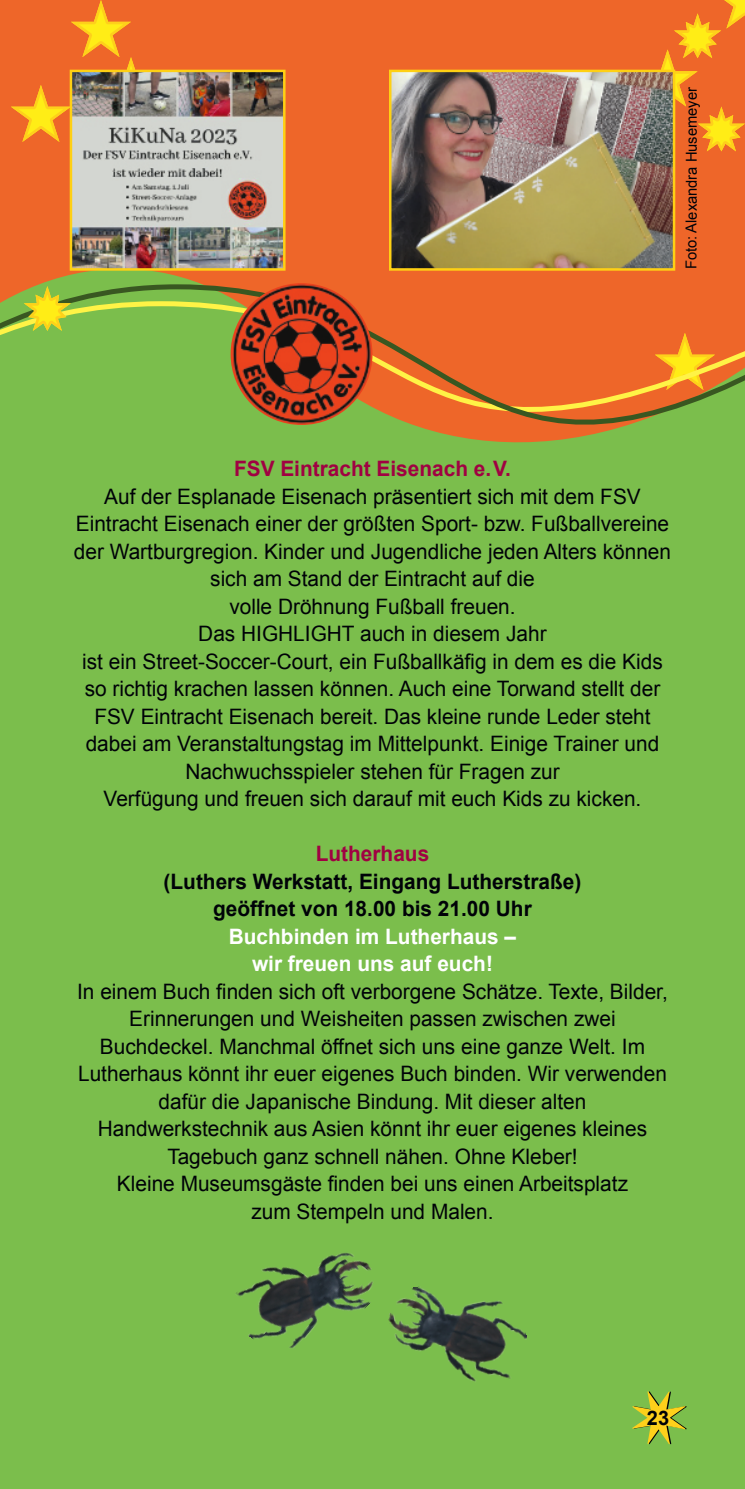
<style>
.page{position:relative;width:745px;height:1489px;background:#fff}
.page>*{position:absolute;margin:0;border:0;box-sizing:border-box;transform-origin:0 0}
.t1{font:21.25px/27.5px "Arial";color:#000208;text-align:center}
.t2{font:700 21.25px/27.5px "Arial";color:#000208;text-align:center}
.t3{font:700 21.25px/27.5px "Arial";color:#fff;text-align:center}
.t4{font:700 21.25px "Arial";color:#a00142}
.t5{font:700 20px "Arial";color:#000208}
.t6{font:15px "Arial";color:#000208}
</style>
<div class="page">
<div style="left:0;top:0;width:744px;height:1488px;background:#7bbe4c"></div>
<div style="left:1px;top:0;width:743px;height:224px;background:#ee6629"></div>
<svg style="left:632px;top:1391px;width:54px;height:52px"></svg>
<svg style="left:1px;top:224px;width:743px;height:219px"></svg>
<svg style="left:11px;top:0;width:150px;height:151px"></svg>
<svg style="left:24px;top:286px;width:47px;height:45px"></svg>
<svg style="left:637px;top:0;width:107px;height:151px"></svg>
<svg style="left:0;top:0;width:1px;height:335px"></svg>
<img style="left:230px;top:283px;width:142px;height:142px">
<img style="left:73px;top:73px;width:209px;height:195px">
<div style="left:70px;top:70px;width:215px;height:201px;border:2px solid #fed014"></div>
<img style="left:392px;top:73px;width:279px;height:195px">
<div style="left:389px;top:70px;width:285px;height:201px;border:2px solid #fed014"></div>
<img style="left:235px;top:1252px;width:138px;height:96px">
<img style="left:388px;top:1286px;width:139px;height:96px">
<p class="t6" style="left:685px;top:269px;width:184px;rotate:-90deg">Foto: Alexandra Husemeyer</p>
<p class="t4" style="left:234px;top:460px;width:278px">FSV Eintracht Eisenach e.V.</p>
<p class="t1" style="left:74px;top:484px;width:598px">Auf der Esplanade Eisenach präsentiert sich mit dem FSV Eintracht Eisenach einer der größten Sport- bzw. Fußballvereine der Wartburgregion. Kinder und Jugendliche jeden Alters können sich am Stand der Eintracht auf die<br>volle Dröhnung Fußball freuen.<br>Das HIGHLIGHT auch in diesem Jahr<br>ist ein Street-Soccer-Court, ein Fußballkäfig in dem es die Kids so richtig krachen lassen können. Auch eine Torwand stellt der FSV Eintracht Eisenach bereit. Das kleine runde Leder steht dabei am Veranstaltungstag im Mittelpunkt. Einige Trainer und Nachwuchsspieler stehen für Fragen zur<br>Verfügung und freuen sich darauf mit euch Kids zu kicken.</p>
<p class="t4" style="left:315px;top:845px;width:115px">Lutherhaus</p>
<p class="t2" style="left:163px;top:869px;width:419px">(Luthers Werkstatt, Eingang Lutherstraße) geöffnet von 18.00 bis 21.00 Uhr</p>
<p class="t3" style="left:229px;top:924px;width:288px">Buchbinden im Lutherhaus – wir freuen uns auf euch!</p>
<p class="t1" style="left:77px;top:979px;width:591px">In einem Buch finden sich oft verborgene Schätze. Texte, Bilder, Erinnerungen und Weisheiten passen zwischen zwei Buchdeckel. Manchmal öffnet sich uns eine ganze Welt. Im Lutherhaus könnt ihr euer eigenes Buch binden. Wir verwenden dafür die Japanische Bindung. Mit dieser alten Handwerkstechnik aus Asien könnt ihr euer eigenes kleines Tagebuch ganz schnell nähen. Ohne Kleber!<br>Kleine Museumsgäste finden bei uns einen Arbeitsplatz<br>zum Stempeln und Malen.</p>
<p class="t5" style="left:646px;top:1410px;width:24px">23</p>
</div>
